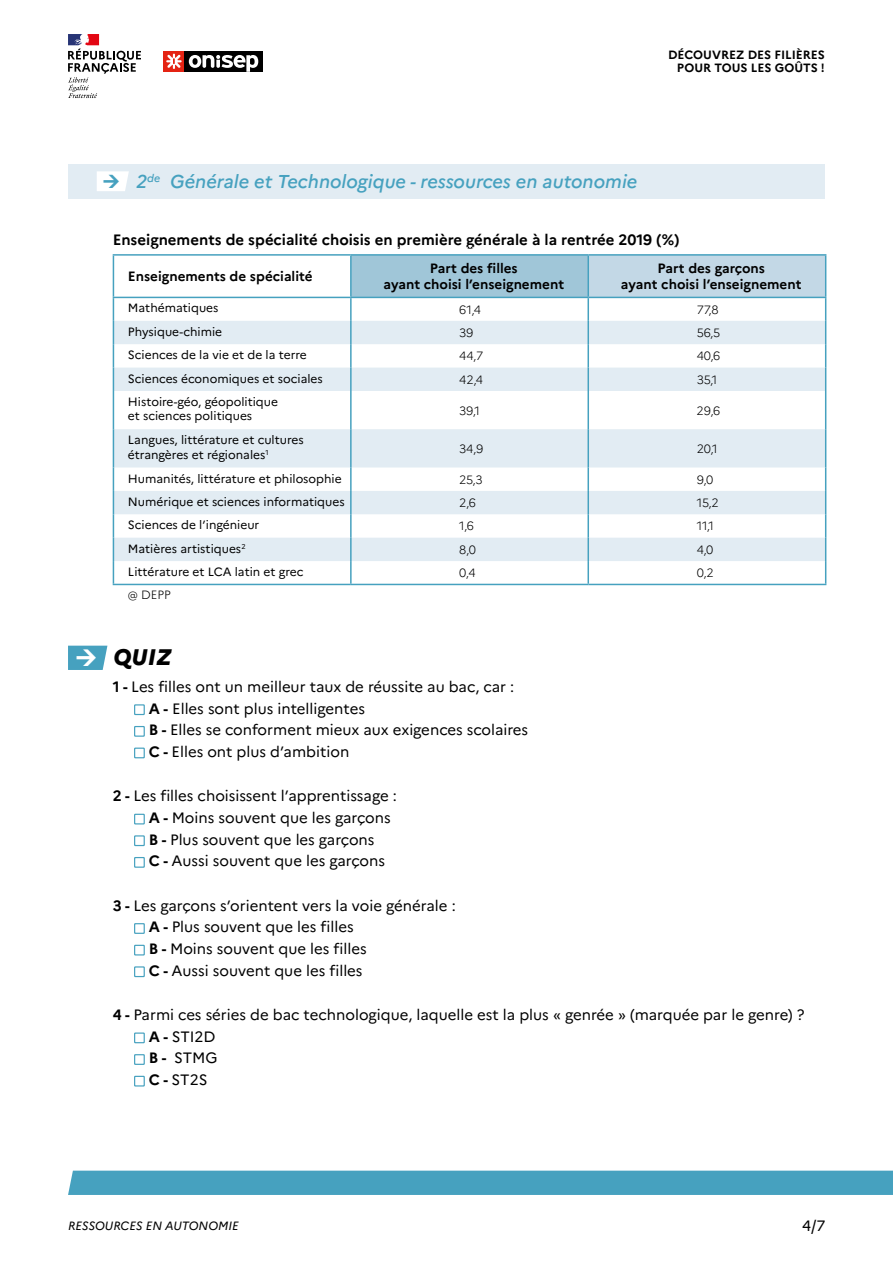
<style>
.page{position:relative;width:893px;height:1263px;background:#fff}
.page>*{position:absolute;margin:0;border:0;box-sizing:border-box;transform-origin:0 0}
.t1{font:italic 800 22.5px "Marianne";color:#000}
.t2{font:italic 500 18.6px "Marianne";color:#46a1bf}
.t3{font:15px/21.6px "Marianne";color:#000}
.t4{font:700 15px "Marianne";color:#000}
.t5{font:700 13.5px/16.2px "Marianne";color:#000;text-align:center}
.t6{font:12px/14.4px "Marianne";color:#000}
.t7{font:300 12px "Marianne";letter-spacing:-.01em;color:#000}
.t8{font:700 12px/13.5px "Marianne";color:#000;text-align:right}
.t9{font:italic 12px "Marianne";color:#000}
.s1{font-weight:700}
</style>
<div class="page">
<div style="left:68px;top:1170px;width:825px;height:25px;background:#46a1bf"></div>
<div style="left:184px;top:51px;width:79px;height:21px;background:#000"></div>
<svg style="left:189px;top:55px;width:69px;height:17px"></svg>
<div style="left:163px;top:51px;width:21px;height:21px;background:#e42313"></div>
<svg style="left:166px;top:54px;width:16px;height:15px"></svg>
<svg style="left:68px;top:34px;width:73px;height:64px"></svg>
<div style="left:68px;top:165px;width:757px;height:34px;background:#e2ecf3"></div>
<div style="left:351px;top:255px;width:237px;height:42px;background:#a0c6d8"></div>
<div style="left:588px;top:255px;width:238px;height:42px;background:#c3d8e6"></div>
<svg style="left:352px;top:298px;width:473px;height:286px"></svg>
<svg style="left:114px;top:321px;width:711px;height:240px;fill:#e2ecf3"></svg>
<hr style="left:113px;top:254px;width:238px;height:2px;background:#46a1bf">
<hr style="left:113px;top:256px;width:1px;height:41px;background:#46a1bf">
<hr style="left:351px;top:254px;width:237px;height:2px;background:#46a1bf">
<hr style="left:588px;top:254px;width:238px;height:2px;background:#46a1bf">
<hr style="left:113px;top:391px;width:1px;height:38px;background:#46a1bf">
<hr style="left:113px;top:429px;width:1px;height:38px;background:#46a1bf">
<svg style="left:113px;top:467px;width:1px;height:117px"></svg>
<hr style="left:350px;top:256px;width:2px;height:41px;background:#46a1bf">
<hr style="left:587px;top:256px;width:2px;height:41px;background:#46a1bf">
<hr style="left:350px;top:298px;width:2px;height:23px;background:#46a1bf">
<hr style="left:587px;top:298px;width:2px;height:23px;background:#46a1bf">
<hr style="left:350px;top:321px;width:2px;height:23px;background:#46a1bf">
<hr style="left:587px;top:321px;width:2px;height:23px;background:#46a1bf">
<hr style="left:350px;top:344px;width:2px;height:24px;background:#46a1bf">
<hr style="left:587px;top:344px;width:2px;height:24px;background:#46a1bf">
<hr style="left:587px;top:368px;width:2px;height:23px;background:#46a1bf">
<hr style="left:350px;top:391px;width:2px;height:38px;background:#46a1bf">
<hr style="left:587px;top:391px;width:2px;height:38px;background:#46a1bf">
<hr style="left:350px;top:429px;width:2px;height:38px;background:#46a1bf">
<hr style="left:587px;top:429px;width:2px;height:38px;background:#46a1bf">
<hr style="left:350px;top:467px;width:2px;height:24px;background:#46a1bf">
<hr style="left:587px;top:467px;width:2px;height:24px;background:#46a1bf">
<hr style="left:350px;top:491px;width:2px;height:23px;background:#46a1bf">
<hr style="left:587px;top:491px;width:2px;height:23px;background:#46a1bf">
<hr style="left:350px;top:514px;width:2px;height:24px;background:#46a1bf">
<hr style="left:587px;top:514px;width:2px;height:24px;background:#46a1bf">
<hr style="left:350px;top:538px;width:2px;height:23px;background:#46a1bf">
<hr style="left:587px;top:538px;width:2px;height:23px;background:#46a1bf">
<hr style="left:350px;top:561px;width:2px;height:23px;background:#46a1bf">
<hr style="left:587px;top:561px;width:2px;height:23px;background:#46a1bf">
<hr style="left:825px;top:256px;width:1px;height:41px;background:#46a1bf">
<svg style="left:825px;top:298px;width:1px;height:93px"></svg>
<hr style="left:825px;top:391px;width:1px;height:38px;background:#46a1bf">
<hr style="left:825px;top:429px;width:1px;height:38px;background:#46a1bf">
<svg style="left:825px;top:467px;width:1px;height:117px"></svg>
<hr style="left:113px;top:297px;width:238px;height:1px;background:#46a1bf">
<hr style="left:351px;top:297px;width:237px;height:1px;background:#46a1bf">
<hr style="left:588px;top:297px;width:238px;height:1px;background:#46a1bf">
<svg style="left:113px;top:298px;width:1px;height:93px"></svg>
<hr style="left:350px;top:368px;width:2px;height:23px;background:#46a1bf">
<hr style="left:113px;top:584px;width:238px;height:1px;background:#46a1bf">
<hr style="left:351px;top:584px;width:237px;height:1px;background:#46a1bf">
<hr style="left:588px;top:584px;width:238px;height:1px;background:#46a1bf">
<svg style="left:134px;top:704px;width:11px;height:11px"></svg>
<svg style="left:134px;top:726px;width:11px;height:11px"></svg>
<svg style="left:134px;top:747px;width:11px;height:11px"></svg>
<svg style="left:134px;top:814px;width:11px;height:10px"></svg>
<svg style="left:134px;top:835px;width:11px;height:11px"></svg>
<svg style="left:134px;top:857px;width:11px;height:11px"></svg>
<svg style="left:134px;top:923px;width:11px;height:11px"></svg>
<svg style="left:134px;top:945px;width:11px;height:10px"></svg>
<svg style="left:134px;top:966px;width:11px;height:11px"></svg>
<svg style="left:134px;top:1032px;width:11px;height:11px"></svg>
<svg style="left:134px;top:1054px;width:11px;height:11px"></svg>
<svg style="left:134px;top:1076px;width:11px;height:10px"></svg>
<svg style="left:97px;top:171px;width:32px;height:20px"></svg>
<svg style="left:68px;top:646px;width:39px;height:24px"></svg>
<p class="t8" style="left:668px;top:48px;width:158px">DÉCOUVREZ DES FILIÈRES<br>POUR TOUS LES GOÛTS !</p>
<p class="t2" style="left:136px;top:170px;width:503px">2<sup>de</sup> Générale et Technologique - ressources en autonomie</p>
<p class="t4" style="left:113px;top:231px;width:568px">Enseignements de spécialité choisis en première générale à la rentrée 2019 (%)</p>
<p class="t5" style="left:128px;top:268px;width:186px">Enseignements de spécialité</p>
<p class="t5" style="left:383px;top:260px;width:182px">Part des filles<br>ayant choisi l’enseignement</p>
<p class="t5" style="left:621px;top:260px;width:182px">Part des garçons<br>ayant choisi l’enseignement</p>
<p class="t6" style="left:128px;top:301px;width:92px">Mathématiques</p>
<p class="t7" style="left:459px;top:302px;width:23px">61,4</p>
<p class="t7" style="left:697px;top:302px;width:23px">77,8</p>
<p class="t6" style="left:128px;top:324px;width:96px">Physique-chimie</p>
<p class="t7" style="left:459px;top:325px;width:16px">39</p>
<p class="t7" style="left:697px;top:325px;width:25px">56,5</p>
<p class="t6" style="left:128px;top:348px;width:180px">Sciences de la vie et de la terre</p>
<p class="t7" style="left:459px;top:349px;width:25px">44,7</p>
<p class="t7" style="left:697px;top:349px;width:25px">40,6</p>
<p class="t6" style="left:128px;top:371px;width:196px">Sciences économiques et sociales</p>
<p class="t7" style="left:459px;top:372px;width:25px">42,4</p>
<p class="t7" style="left:697px;top:372px;width:22px">35,1</p>
<p class="t6" style="left:128px;top:394px;width:152px">Histoire-géo, géopolitique et sciences politiques</p>
<p class="t7" style="left:459px;top:403px;width:22px">39,1</p>
<p class="t7" style="left:697px;top:403px;width:25px">29,6</p>
<p class="t6" style="left:128px;top:433px;width:177px">Langues, littérature et cultures étrangères et régionales<sup>1</sup></p>
<p class="t7" style="left:459px;top:441px;width:25px">34,9</p>
<p class="t7" style="left:697px;top:441px;width:23px">20,1</p>
<p class="t6" style="left:128px;top:471px;width:215px">Humanités, littérature et philosophie</p>
<p class="t7" style="left:459px;top:472px;width:25px">25,3</p>
<p class="t7" style="left:697px;top:472px;width:18px">9,0</p>
<p class="t6" style="left:128px;top:494px;width:218px">Numérique et sciences informatiques</p>
<p class="t7" style="left:459px;top:495px;width:18px">2,6</p>
<p class="t7" style="left:697px;top:495px;width:23px">15,2</p>
<p class="t6" style="left:128px;top:518px;width:133px">Sciences de l’ingénieur</p>
<p class="t7" style="left:459px;top:519px;width:16px">1,6</p>
<p class="t7" style="left:697px;top:519px;width:19px">11,1</p>
<p class="t6" style="left:128px;top:541px;width:119px">Matières artistiques<sup>2</sup></p>
<p class="t7" style="left:459px;top:542px;width:18px">8,0</p>
<p class="t7" style="left:697px;top:542px;width:18px">4,0</p>
<p class="t6" style="left:128px;top:564px;width:177px">Littérature et LCA latin et grec</p>
<p class="t7" style="left:459px;top:566px;width:18px">0,4</p>
<p class="t7" style="left:697px;top:566px;width:18px">0,2</p>
<p class="t7" style="left:128px;top:588px;width:44px">@ DEPP</p>
<h1 class="t1" style="left:114px;top:644px;width:60px">QUIZ</h1>
<p class="t3" style="left:149px;top:676px;width:381px;text-indent:-36px"><span class="s1">1 -</span> Les filles ont un meilleur taux de réussite au bac, car :<br><span class="s1">A -</span> Elles sont plus intelligentes<br><span class="s1">B -</span> Elles se conforment mieux aux exigences scolaires <span class="s1">C -</span> Elles ont plus d’ambition</p>
<p class="t3" style="left:149px;top:785px;width:249px;text-indent:-36px"><span class="s1">2 -</span> Les filles choisissent l’apprentissage :<br><span class="s1">A -</span> Moins souvent que les garçons <span class="s1">B -</span> Plus souvent que les garçons<br><span class="s1">C -</span> Aussi souvent que les garçons</p>
<p class="t3" style="left:149px;top:894px;width:308px;text-indent:-36px"><span class="s1">3 -</span> Les garçons s’orientent vers la voie générale :<br><span class="s1">A -</span> Plus souvent que les filles<br><span class="s1">B -</span> Moins souvent que les filles<br><span class="s1">C -</span> Aussi souvent que les filles</p>
<p class="t3" style="left:149px;top:1004px;width:657px;text-indent:-36px"><span class="s1">4 -</span> Parmi ces séries de bac technologique, laquelle est la plus « genrée » (marquée par le genre) ?<br><span class="s1">A -</span> STI2D<br><span class="s1">B -</span> STMG<br><span class="s1">C -</span> ST2S</p>
<p class="t9" style="left:68px;top:1218px;width:172px">RESSOURCES EN AUTONOMIE</p>
<p class="t3" style="left:802px;top:1215px;width:25px">4/7</p>
</div>
